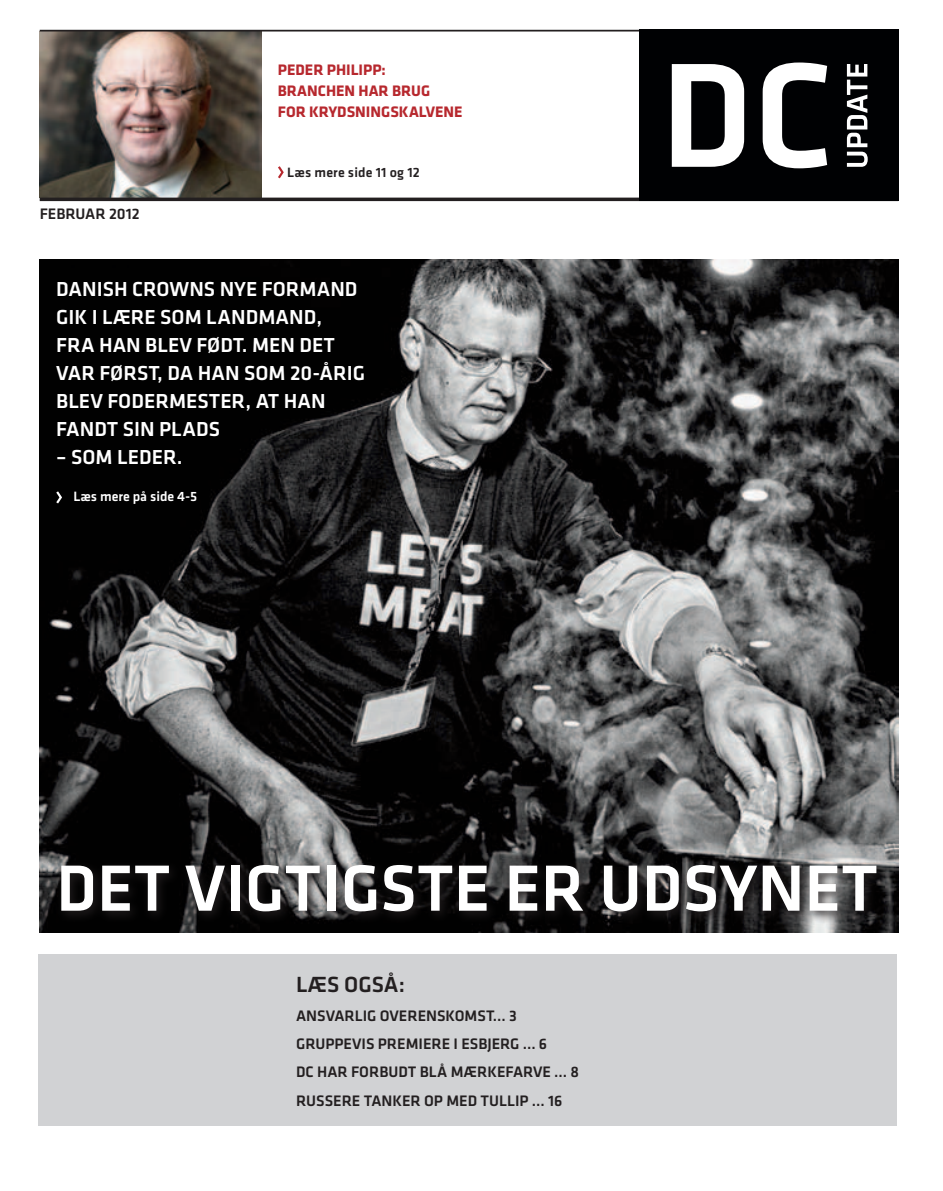
<style>
.page{position:relative;width:943px;height:1191px;background:#fff}
.page>*{position:absolute;margin:0;border:0;box-sizing:border-box;transform-origin:0 0}
.t1{font:500 67.73px "Klavika";color:#fff}
.t2{font:500 22.75px "Klavika";color:#231f20}
.t3{font:500 21px/28px "Klavika";color:#fff}
.t4{font:500 15.75px/28.3px "Klavika";color:#231f20}
.t5{font:700 15.75px/21px "Klavika";color:#b7282e}
.t6{font:500 14px "Klavika";letter-spacing:.01em;color:#231f20}
.t7{font:500 14px "Klavika";color:#fff}
</style>
<div class="page">
<img style="left:40px;top:260px;width:858px;height:673px">
<img style="left:40px;top:32px;width:221px;height:166px">
<hr style="left:40px;top:30px;width:858px;height:2px;background:#231f20">
<hr style="left:40px;top:198px;width:858px;height:3px;background:#231f20">
<div style="left:638px;top:30px;width:260px;height:171px;background:#000103"></div>
<svg style="left:671px;top:64px;width:73px;height:103px"></svg>
<svg style="left:762px;top:63px;width:65px;height:105px"></svg>
<svg style="left:846px;top:64px;width:21px;height:103px"></svg>
<svg style="left:278px;top:166px;width:6px;height:12px"></svg>
<svg style="left:56px;top:491px;width:6px;height:12px"></svg>
<div style="left:38px;top:954px;width:858px;height:172px;background:#d1d2d4"></div>
<div style="left:55px;top:858px;width:834px;height:66px;background:#231f20;opacity:.95"></div>
<p class="t5" style="left:278px;top:59px;width:186px">PEDER PHILIPP:<br>BRANCHEN HAR BRUG<br>FOR KRYDSNINGSKALVENE</p>
<p class="t4" style="left:40px;top:200px;width:101px">FEBRUAR 2012</p>
<p class="t6" style="left:287px;top:164px;width:134px">LÆS MERE SIDE 11 OG 12</p>
<p class="t3" style="left:56px;top:276px;width:310px">DANISH CROWNS NYE FORMAND<br>GIK I LÆRE SOM LANDMAND,<br>FRA HAN BLEV FØDT. MEN DET<br>VAR FØRST, DA HAN SOM 20-ÅRIG<br>BLEV FODERMESTER, AT HAN<br>FANDT SIN PLADS</p>
<p class="t3" style="left:56px;top:444px;width:128px">– SOM LEDER.</p>
<p class="t7" style="left:73px;top:488px;width:125px">LÆS MERE PÅ SIDE 4-5</p>
<h1 class="t1" style="left:56px;top:851px;width:823px">DET VIGTIGSTE ER UDSYNET</h1>
<p class="t2" style="left:296px;top:972px;width:110px">LÆS OGSÅ:</p>
<p class="t4" style="left:296px;top:1001px;width:222px">ANSVARLIG OVERENSKOMST... 3<br>GRU</p>
<p class="t4" style="left:325px;top:1029px;width:27px">PPEVIS</p>
<p class="t4" style="left:378px;top:1029px;width:19px">PREMIERE</p>
<p class="t4" style="left:453px;top:1029px;width:48px">IESBJERG</p>
<p class="t4" style="left:296px;top:1029px;width:284px;text-indent:226px">... 6<br>DC HAR FORBUDT BLÅ MÆRKEFARVE ... 8<br>RUSSERE TANKER OP MED TULLIP ... 16</p>
</div>
